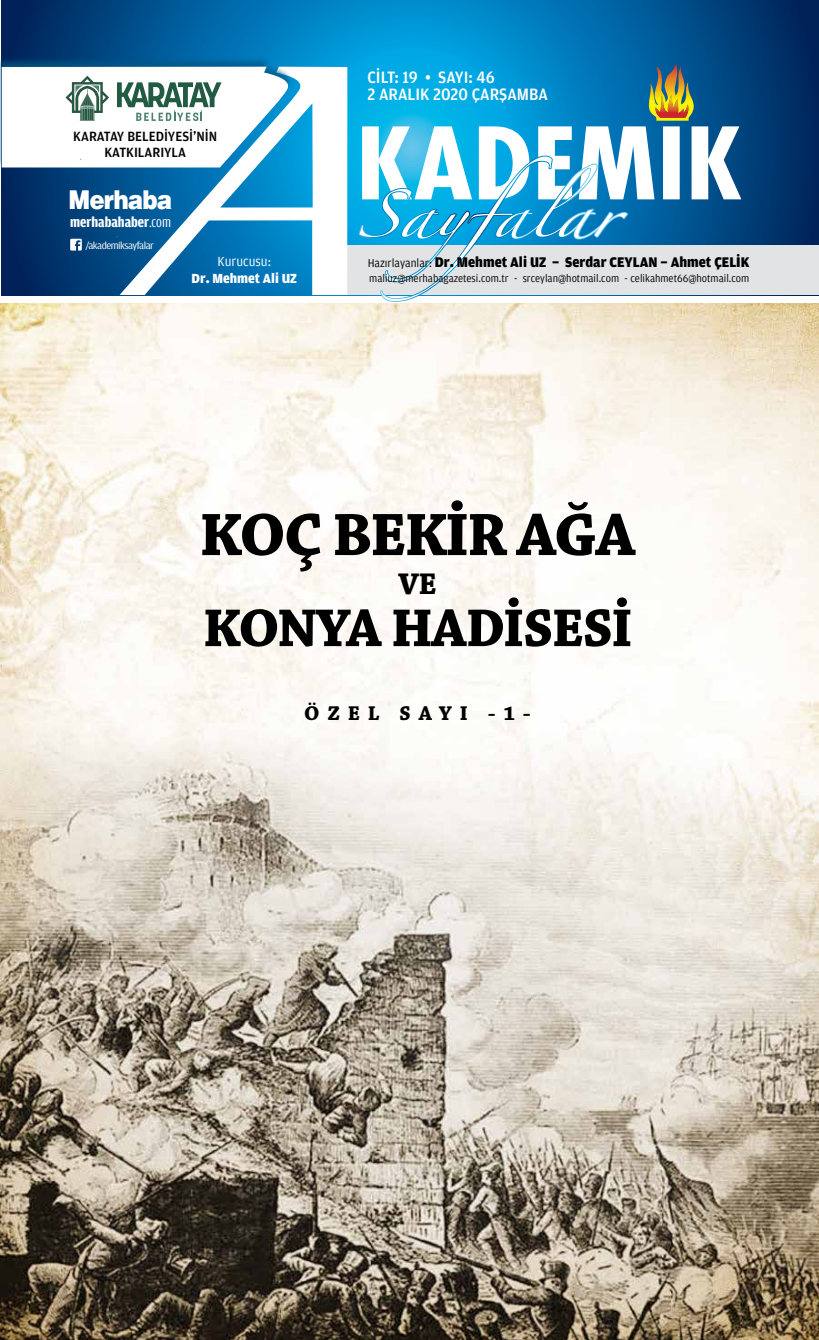
<style>
.page{position:relative;width:819px;height:1340px;background:#fff}
.page>*{position:absolute;margin:0;border:0;box-sizing:border-box;transform-origin:0 0}
.t1{font:700 63px "Chaparral Pro";letter-spacing:-.035em;color:#000}
.t2{font:700 56px "Chaparral Pro";letter-spacing:-.035em;color:#000}
.t3{font:42.7px "Zapfino";color:#fff;scale:1.2 1}
.t4{font:700 31.5px "Chaparral Pro";color:#000}
.t5{font:900 26.6px "Helvetica";letter-spacing:-.04em;color:#fff;scale:.87 1}
.t6{font:700 21px "Chaparral Pro";letter-spacing:.365em;color:#000}
.t7{font:500 17.5px/17.5px "Toprak";color:#fff;scale:.93 1}
.t8{font:700 15.05px "Toprak Comp";color:#fff;scale:1.2 1}
.t9{font:700 14.88px "Toprak";color:#000;scale:.95 1}
.t10{font:500 14.17px/16.3px "Toprak";color:#000;text-align:center;scale:.95 1}
.t11{font:700 14px "Toprak";color:#fff;scale:.95 1}
.t12{font:14px "Toprak";color:#fff;scale:.95 1}
.t13{font:11.2px "Toprak";color:#000;scale:.95 1}
.t14{font:10.5px "Toprak Cond";letter-spacing:-.04em;color:#fff;scale:1.21 1}
.s1{font-weight:400}
.s2{font-weight:400;font-size:12.08px}
</style>
<div class="page">
<img style="left:0;top:303px;width:819px;height:1036px">
<svg style="left:2px;top:0;width:817px;height:295px;background:#00538f"></svg>
<div style="left:316px;top:245px;width:503px;height:50px;background:#e2e3e4"></div>
<svg style="left:119px;top:66px;width:239px;height:230px"></svg>
<svg style="left:358px;top:63px;width:383px;height:239px"></svg>
<svg style="left:70px;top:239px;width:12px;height:11px"></svg>
<div style="left:0;top:56px;width:293px;height:112px;background:#005785;opacity:.75"></div>
<svg style="left:0;top:65px;width:297px;height:104px"></svg>
<p class="t10" style="left:73px;top:128px;width:153px">KARATAY BELEDİYESİ’NİN<br>KATKILARIYLA</p>
<h3 class="t5" style="left:68px;top:183px;width:121px">Merhaba</h3>
<h3 class="t8" style="left:70px;top:213px;width:86px">merhabahaber<span class="s1">.com</span></h3>
<p class="t14" style="left:85px;top:239px;width:58px">/akademiksayfalar</p>
<p class="t12" style="left:217px;top:253px;width:58px">Kurucusu:</p>
<p class="t11" style="left:191px;top:271px;width:112px">Dr. Mehmet Ali UZ</p>
<h3 class="t7" style="left:367px;top:68px;width:195px">CİLT: 19 • SAYI: 46<br>2 ARALIK 2020 ÇARŞAMBA</h3>
<h3 class="t3" style="left:356px;top:196px;width:234px">Sayfalar</h3>
<h3 class="t9" style="left:368px;top:254px;width:403px"><span class="s2">Hazırlayanlar:</span> Dr. Mehmet Ali UZ - Serdar CEYLAN - Ahmet ÇELİK</h3>
<p class="t13" style="left:369px;top:272px;width:401px">maliuz@merhabagazetesi.com.tr - srceylan@hotmail.com - celikahmet66@hotmail.com</p>
<h1 class="t1" style="left:199px;top:498px;width:438px">KOÇ BEKİR AĞA</h1>
<h3 class="t4" style="left:398px;top:565px;width:40px">VE</h3>
<h2 class="t2" style="left:203px;top:595px;width:431px">KONYA HADİSESİ</h2>
<h3 class="t6" style="left:304px;top:700px;width:228px">ÖZEL SAYI -1-</h3>
</div>
